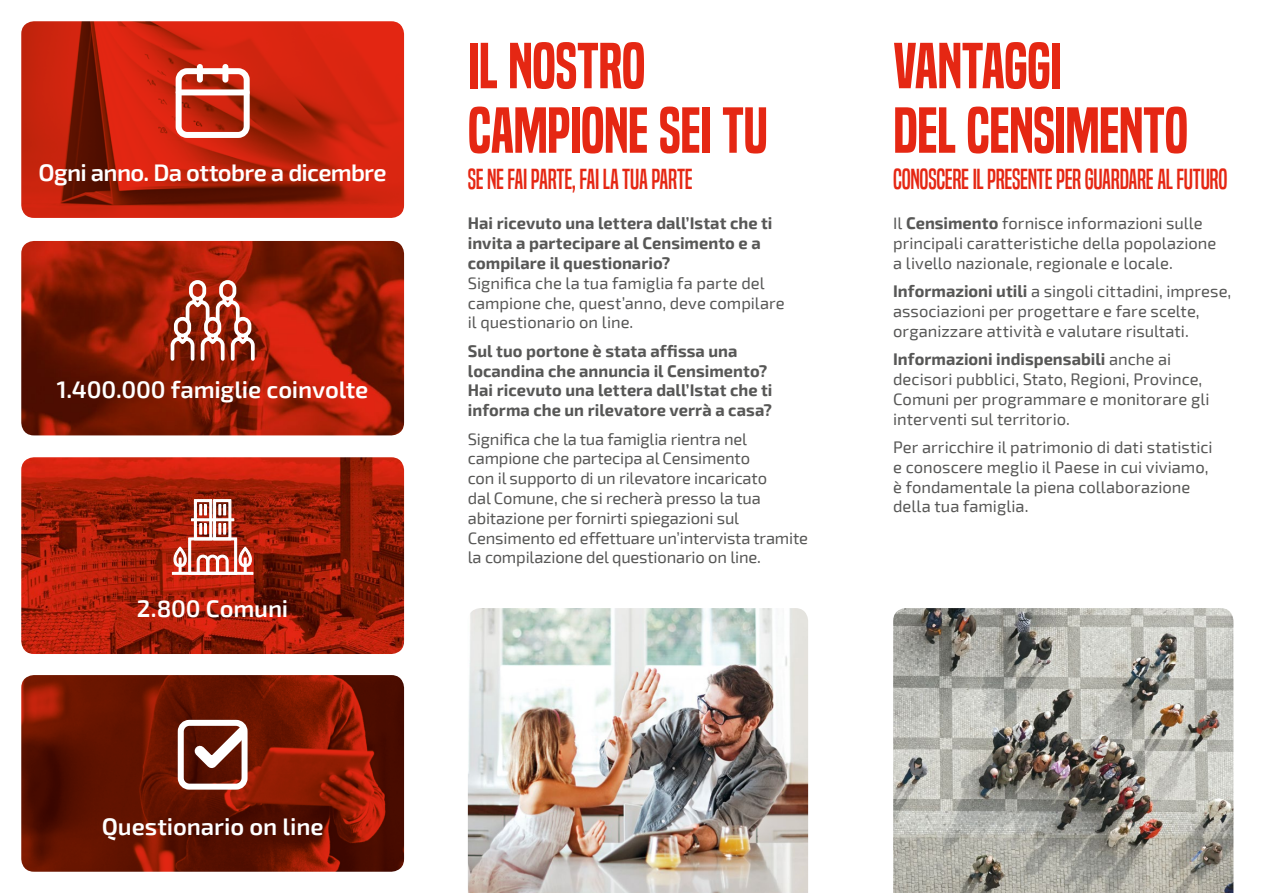
<style>
.page{position:relative;width:1276px;height:893px;background:#fff}
.page>*{position:absolute;margin:0;border:0;box-sizing:border-box;transform-origin:0 0}
.t1{font:60px/64.5px "Built Titling Sb";letter-spacing:-.01em;color:#e52713}
.t2{font:27px "Built Titling Rg";letter-spacing:-.015em;color:#e52713}
.t3{font:600 24px "Exo 2";letter-spacing:-.005em;color:#fff}
.t4{font:600 24px "Exo 2";letter-spacing:-.03em;color:#fff}
.t5{font:16.5px/19.8px "Exo 2";color:#575756}
.t6{font:700 16.5px/19.8px "Exo 2";letter-spacing:.005em;color:#575756}
.s1{font-weight:700}
</style>
<div class="page">
<img style="left:21px;top:21px;width:383px;height:197px">
<img style="left:21px;top:457px;width:383px;height:197px">
<img style="left:21px;top:241px;width:383px;height:194px">
<img style="left:21px;top:675px;width:383px;height:197px">
<img style="left:468px;top:608px;width:340px;height:285px">
<img style="left:893px;top:608px;width:340px;height:285px">
<div style="left:189px;top:280px;width:17px;height:21px;border:4px solid #fff;border-radius:7px"></div>
<div style="left:174px;top:317px;width:17px;height:20px;border:4px solid #fff;border-radius:7px"></div>
<div style="left:219px;top:280px;width:17px;height:21px;border:4px solid #fff;border-radius:7px"></div>
<svg style="left:184px;top:298px;width:57px;height:27px"></svg>
<div style="left:234px;top:317px;width:17px;height:20px;border:4px solid #fff;border-radius:7px"></div>
<div style="left:204px;top:317px;width:17px;height:20px;border:4px solid #fff;border-radius:7px"></div>
<svg style="left:170px;top:335px;width:85px;height:28px"></svg>
<div style="left:176px;top:68px;width:74px;height:70px;border:6px solid #fff;border-radius:9px"></div>
<div style="left:197px;top:67px;width:6px;height:13px;background:#fff"></div>
<div style="left:222px;top:67px;width:6px;height:13px;background:#fff"></div>
<div style="left:179px;top:89px;width:68px;height:6px;background:#fff"></div>
<div style="left:178px;top:720px;width:69px;height:70px;border:6px solid #fff;border-radius:9px"></div>
<svg style="left:193px;top:726px;width:51px;height:45px"></svg>
<div style="left:172px;top:572px;width:81px;height:3px;border:1px solid #fff"></div>
<svg style="left:173px;top:498px;width:79px;height:77px"></svg>
<h3 class="t4" style="left:39px;top:158px;width:350px">Ogni anno. Da ottobre a dicembre</h3>
<h3 class="t3" style="left:57px;top:376px;width:313px">1.400.000 famiglie coinvolte</h3>
<h3 class="t3" style="left:137px;top:594px;width:153px">2.800 Comuni</h3>
<h3 class="t3" style="left:102px;top:812px;width:223px">Questionario on line</h3>
<h1 class="t1" style="left:468px;top:34px;width:301px">IL NOSTRO<br>CAMPIONE SEI TU</h1>
<h2 class="t2" style="left:468px;top:163px;width:226px">SE NE FAI PARTE, FAI LA TUA PARTE</h2>
<p class="t6" style="left:468px;top:214px;width:306px">Hai ricevuto una lettera dall’Istat che ti invita a partecipare al Censimento e a compilare il questionario?</p>
<p class="t5" style="left:468px;top:274px;width:318px">Significa che la tua famiglia fa parte del campione che, quest’anno, deve compilare il questionario on line.</p>
<p class="t6" style="left:468px;top:341px;width:306px">Sul tuo portone è stata affissa una locandina che annuncia il Censimento?<br>Hai ricevuto una lettera dall’Istat che ti informa che un rilevatore verrà a casa?</p>
<p class="t5" style="left:468px;top:429px;width:342px">Significa che la tua famiglia rientra nel campione che partecipa al Censimento<br>con il supporto di un rilevatore incaricato<br>dal Comune, che si recherà presso la tua abitazione per fornirti spiegazioni sul Censimento ed effettuare un’intervista tramite la compilazione del questionario on line.</p>
<h1 class="t1" style="left:893px;top:34px;width:296px">VANTAGGI<br>DEL CENSIMENTO</h1>
<h2 class="t2" style="left:893px;top:163px;width:336px">CONOSCERE IL PRESENTE PER GUARDARE AL FUTURO</h2>
<p class="t5" style="left:893px;top:214px;width:325px">Il <span class="s1">Censimento</span> fornisce informazioni sulle principali caratteristiche della popolazione a livello nazionale, regionale e locale.</p>
<p class="t5" style="left:893px;top:282px;width:340px"><span class="s1">Informazioni utili</span> a singoli cittadini, imprese, associazioni per progettare e fare scelte, organizzare attività e valutare risultati.</p>
<p class="t5" style="left:893px;top:350px;width:318px"><span class="s1">Informazioni indispensabili</span> anche ai decisori pubblici, Stato, Regioni, Province, Comuni per programmare e monitorare gli interventi sul territorio.</p>
<p class="t5" style="left:893px;top:438px;width:321px">Per arricchire il patrimonio di dati statistici e conoscere meglio il Paese in cui viviamo, è fondamentale la piena collaborazione della tua famiglia.</p>
</div>
